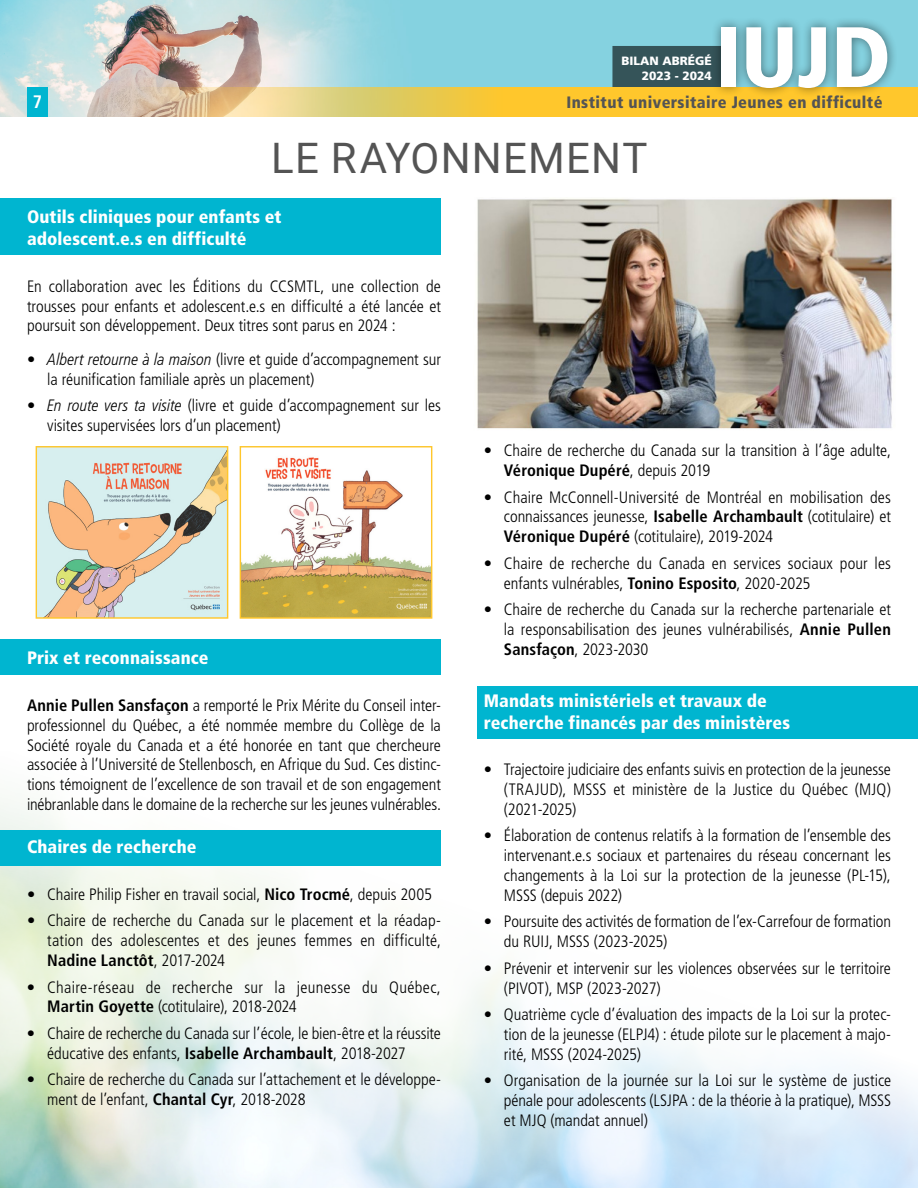
<style>
.page{position:relative;width:918px;height:1188px;background:#fff}
.page>*{position:absolute;margin:0;border:0;box-sizing:border-box;transform-origin:0 0}
.t1{font:900 condensed 85.5px "Frutiger LT Pro";color:#fff;scale:1.05 1}
.t2{font:42px "Roboto";letter-spacing:.03em;color:#545454}
.t3{font:700 condensed 18.15px "Frutiger LT Pro";color:#fff}
.t4{font:900 condensed 18px/21.6px "Frutiger LT Pro";letter-spacing:.005em;color:#fff}
.t5{font:300 condensed 16.5px/19.8px "Frutiger LT Pro";letter-spacing:-.005em;color:#000;text-align:justify}
.t6{font:300 condensed 16.5px/19.8px "Frutiger LT Pro";letter-spacing:.02em;color:#000}
.t7{font:900 condensed 16.5px "Frutiger LT Pro";letter-spacing:.025em;color:#545454}
.t8{font:900 12px/15px "Frutiger LT Pro";color:#fff;text-align:right}
.s1{font-style:italic}
.s2{font-weight:700}
</style>
<div class="page">
<img style="left:0;top:0;width:918px;height:117px">
<svg style="left:133px;top:87px;width:785px;height:30px;background:#f1c853"></svg>
<div style="left:27px;top:87px;width:21px;height:30px;background:#00b5d0"></div>
<div style="left:612px;top:46px;width:99px;height:41px;background:#355459"></div>
<div style="left:711px;top:16px;width:187px;height:82px;background:#000;opacity:.5"></div>
<div style="left:0;top:199px;width:441px;height:56px;background:#00b5d0"></div>
<div style="left:0;top:639px;width:441px;height:36px;background:#00b5d0"></div>
<img style="left:38px;top:448px;width:188px;height:169px">
<div style="left:36px;top:446px;width:192px;height:173px;border:1px solid #ffc72c"></div>
<div style="left:0;top:830px;width:441px;height:36px;background:#00b5d0"></div>
<img style="left:242px;top:457px;width:188px;height:160px">
<div style="left:240px;top:446px;width:192px;height:173px;border:1px solid #ffc72c"></div>
<img style="left:477px;top:198px;width:416px;height:231px">
<div style="left:477px;top:686px;width:441px;height:53px;background:#00b5d0"></div>
<p class="t8" style="left:621px;top:53px;width:92px">BILAN ABRÉGÉ<br>2023 - 2024</p>
<h1 class="t1" style="left:715px;top:6px;width:169px">IUJD</h1>
<p class="t3" style="left:33px;top:91px;width:11px">7</p>
<p class="t7" style="left:566px;top:92px;width:318px">Institut universitaire Jeunes en difficulté</p>
<h2 class="t2" style="left:271px;top:129px;width:378px">LE RAYONNEMENT</h2>
<p class="t4" style="left:27px;top:206px;width:256px">Outils cliniques pour enfants et adolescent.e.s en difficulté</p>
<p class="t5" style="left:27px;top:276px;width:416px">En collaboration avec les Éditions du CCSMTL, une collection de trousses pour enfants et adolescent.e.s en difficulté a été lancée et poursuit son développement. Deux titres sont parus en 2024 :</p>
<p class="t5" style="left:47px;top:349px;width:395px;text-indent:-20px">• <span class="s1">Albert retourne à la maison</span> (livre et guide d’accompagnement sur la réunification familiale après un placement)</p>
<p class="t5" style="left:47px;top:396px;width:395px;text-indent:-20px">• <span class="s1">En route vers ta visite</span> (livre et guide d’accompagnement sur les visites supervisées lors d’un placement)</p>
<p class="t4" style="left:27px;top:647px;width:183px">Prix et reconnaissance</p>
<p class="t5" style="left:27px;top:696px;width:416px"><span class="s2">Annie Pullen Sansfaçon</span> a remporté le Prix Mérite du Conseil inter&shy;professionnel du Québec, a été nommée membre du Collège de la Société royale du Canada et a été honorée en tant que chercheure associée à l’Université de Stellenbosch, en Afrique du Sud. Ces distinc&shy;tions témoignent de l’excellence de son travail et de son engagement inébranlable dans le domaine de la recherche sur les jeunes vulnérables.</p>
<p class="t4" style="left:27px;top:836px;width:171px">Chaires de recherche</p>
<p class="t5" style="left:27px;top:885px;width:406px">• Chaire Philip Fisher en travail social, <span class="s2">Nico Trocmé</span>, depuis 2005</p>
<p class="t5" style="left:47px;top:911px;width:395px;text-indent:-20px">• Chaire de recherche du Canada sur le placement et la réadap&shy;tation des adolescentes et des jeunes femmes en difficulté, <span class="s2">Nadine Lanctôt</span>, 2017-2024</p>
<p class="t6" style="left:47px;top:977px;width:395px;text-indent:-20px">• Chaire-réseau de recherche sur la jeunesse du Québec,<br><span class="s2">Martin Goyette</span> (cotitulaire), 2018-2024</p>
<p class="t5" style="left:47px;top:1024px;width:395px;text-indent:-20px">• Chaire de recherche du Canada sur l’école, le bien-être et la réussite éducative des enfants, <span class="s2">Isabelle Archambault</span>, 2018-2027</p>
<p class="t5" style="left:47px;top:1070px;width:395px;text-indent:-20px">• Chaire de recherche du Canada sur l’attachement et le développe&shy;ment de l’enfant, <span class="s2">Chantal Cyr</span>, 2018-2028</p>
<p class="t5" style="left:504px;top:441px;width:389px;text-indent:-20px">• Chaire de recherche du Canada sur la transition à l’âge adulte,<br><span class="s2">Véronique Dupéré</span>, depuis 2019</p>
<p class="t5" style="left:504px;top:487px;width:389px;text-indent:-20px">• Chaire McConnell-Université de Montréal en mobilisation des connaissances jeunesse, <span class="s2">Isabelle Archambault</span> (cotitulaire) et <span class="s2">Véronique Dupéré</span> (cotitulaire), 2019-2024</p>
<p class="t5" style="left:504px;top:553px;width:389px;text-indent:-20px">• Chaire de recherche du Canada en services sociaux pour les enfants vulnérables, <span class="s2">Tonino Esposito</span>, 2020-2025</p>
<p class="t5" style="left:504px;top:600px;width:389px;text-indent:-20px">• Chaire de recherche du Canada sur la recherche partenariale et la responsabilisation des jeunes vulnérabilisés, <span class="s2">Annie Pullen Sansfaçon</span>, 2023-2030</p>
<p class="t4" style="left:484px;top:690px;width:308px">Mandats ministériels et travaux de recherche financés par des ministères</p>
<p class="t5" style="left:504px;top:760px;width:389px;text-indent:-20px">• Trajectoire judiciaire des enfants suivis en protection de la jeunesse (TRAJUD), MSSS et ministère de la Justice du Québec (MJQ) (2021-2025)</p>
<p class="t5" style="left:504px;top:826px;width:389px;text-indent:-20px">• Élaboration de contenus relatifs à la formation de l’ensemble des intervenant.e.s sociaux et partenaires du réseau concernant les changements à la Loi sur la protection de la jeunesse (PL-15), MSSS (depuis 2022)</p>
<p class="t5" style="left:504px;top:912px;width:389px;text-indent:-20px">• Poursuite des activités de formation de l’ex-Carrefour de formation du RUIJ, MSSS (2023-2025)</p>
<p class="t5" style="left:504px;top:958px;width:389px;text-indent:-20px">• Prévenir et intervenir sur les violences observées sur le territoire (PIVOT), MSP (2023-2027)</p>
<p class="t5" style="left:504px;top:1005px;width:389px;text-indent:-20px">• Quatrième cycle d’évaluation des impacts de la Loi sur la protec&shy;tion de la jeunesse (ELPJ4) : étude pilote sur le placement à majo&shy;rité, MSSS (2024-2025)</p>
<p class="t5" style="left:504px;top:1071px;width:389px;text-indent:-20px">• Organisation de la journée sur la Loi sur le système de justice pénale pour adolescents (LSJPA : de la théorie à la pratique), MSSS et MJQ (mandat annuel)</p>
</div>
